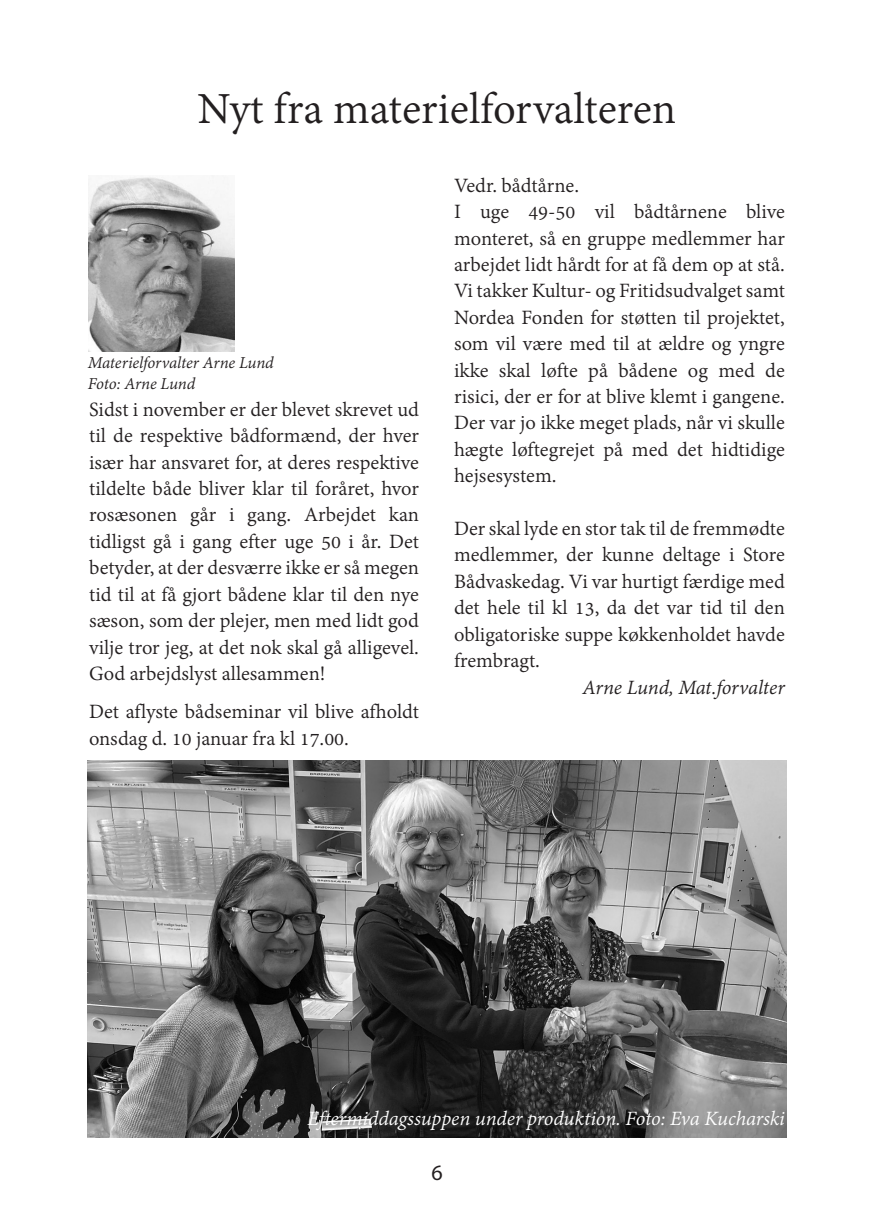
<style>
.page{position:relative;width:874px;height:1225px;background:#fff}
.page>*{position:absolute;margin:0;border:0;box-sizing:border-box;transform-origin:0 0}
.Ro_overskrift_til_indholdsfortegnelse{font:48px "Adobe Devanagari";color:#231f20}
.Ro_brød{font:22px/26.4px "Adobe Devanagari";color:#231f20;text-align:justify}
.Ro_Billed_tekst{font:italic 22px "Adobe Devanagari";letter-spacing:-.005em;color:#fff}
.Ro_brød-2{font:italic 22px "Adobe Devanagari";letter-spacing:-.01em;color:#231f20}
.t1{font:22px "Myriad Pro";color:#231f20}
.Ro_Billed_tekst-2{font:italic 18px "Adobe Devanagari";letter-spacing:-.01em;color:#231f20}
</style>
<div class="page">
<img style="left:88px;top:760px;width:698px;height:378px">
<img style="left:89px;top:177px;width:145px;height:175px">
<p class="Ro_overskrift_til_indholdsfortegnelse" style="left:197px;top:82px;width:480px">Nyt fra materielforvalteren</p>
<p class="Ro_Billed_tekst-2" style="left:88px;top:352px;width:187px">Materielforvalter Arne Lund</p>
<p class="Ro_Billed_tekst-2" style="left:88px;top:374px;width:109px">Foto: Arne Lund</p>
<p class="Ro_brød" style="left:89px;top:398px;width:331px">Sidst i november er der blevet skrevet ud til de respektive bådformænd, der hver især har ansvaret for, at deres respektive tildelte både bliver klar til foråret, hvor rosæsonen går i gang. Arbejdet kan tidligst gå i gang efter uge 50 i år. Det betyder, at der desværre ikke er så megen tid til at få gjort bådene klar til den nye sæson, som der plejer, men med lidt god vilje tror jeg, at det nok skal gå alligevel.<br>God arbejdslyst allesammen!</p>
<p class="Ro_brød" style="left:89px;top:700px;width:331px">Det aflyste bådseminar vil blive afholdt onsdag d. 10 januar fra kl 17.00.</p>
<p class="Ro_brød" style="left:454px;top:174px;width:126px">Vedr. bådtårne.</p>
<p class="Ro_brød" style="left:454px;top:200px;width:332px">I uge 49-50 vil bådtårnene blive monteret, så en gruppe medlemmer har arbejdet lidt hårdt for at få dem op at stå.<br>Vi takker Kultur- og Fritidsudvalget samt Nordea Fonden for støtten til projektet, som vil være med til at ældre og yngre ikke skal løfte på bådene og med de risici, der er for at blive klemt i gangene.<br>Der var jo ikke meget plads, når vi skulle hægte løftegrejet på med det hidtidige hejsesystem.</p>
<p class="Ro_brød" style="left:454px;top:517px;width:332px">Der skal lyde en stor tak til de fremmødte medlemmer, der kunne deltage i Store Bådvaskedag. Vi var hurtigt færdige med det hele til kl 13, da det var tid til den obligatoriske suppe køkkenholdet havde frembragt.</p>
<p class="Ro_brød-2" style="left:582px;top:674px;width:204px">Arne Lund, Mat.forvalter</p>
<p class="Ro_Billed_tekst" style="left:307px;top:1105px;width:478px">Eftermiddagssuppen under produktion. Foto: Eva Kucharski</p>
<p class="t1" style="left:431px;top:1159px;width:13px">6</p>
</div>
